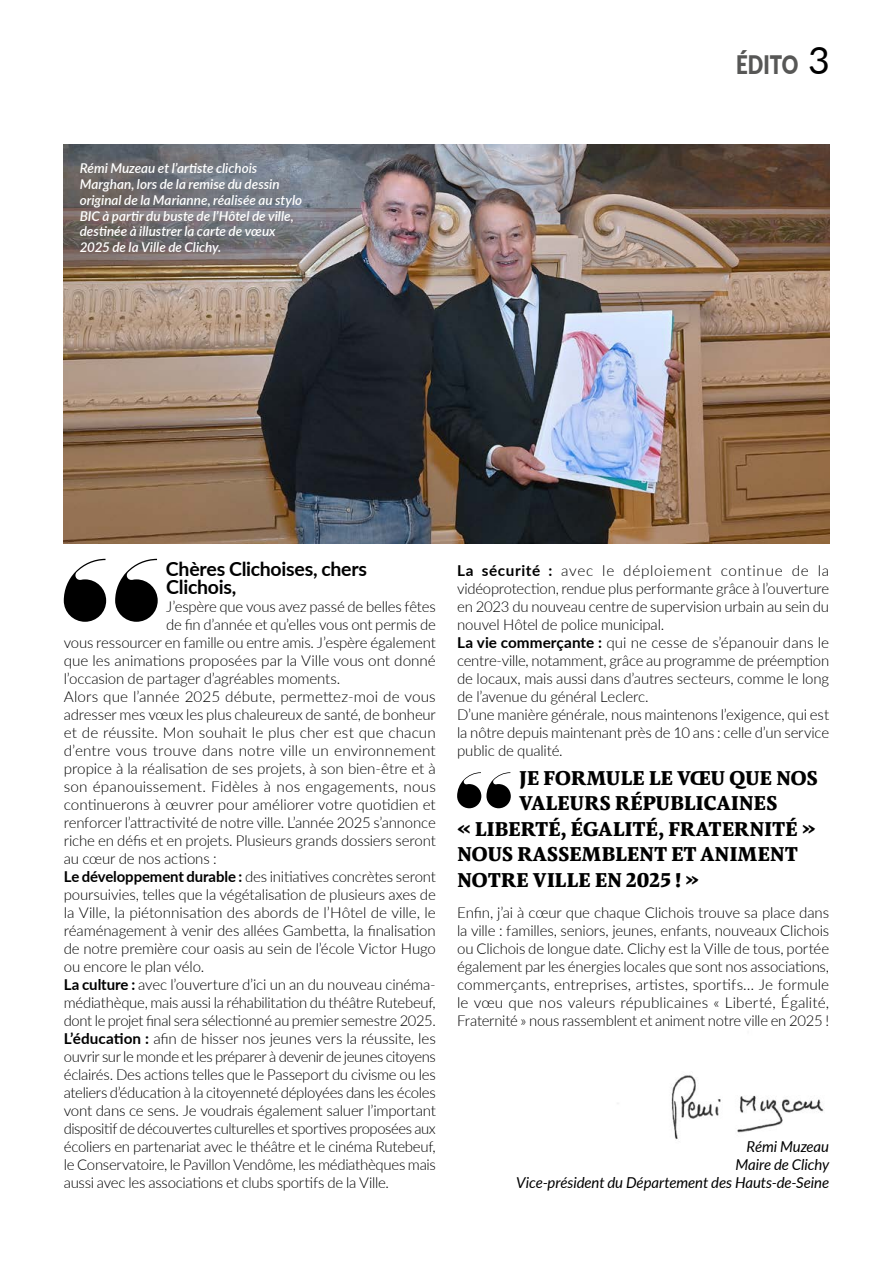
<style>
.page{position:relative;width:893px;height:1263px;background:#fff}
.page>*{position:absolute;margin:0;border:0;box-sizing:border-box;transform-origin:0 0}
.t1{font:900 25.5px "Lato";color:#575756;scale:.8 1}
.t2{font:800 21px "Pensum Pro";letter-spacing:-.01em;color:#000}
.t3{font:700 19.5px/18px "Lato";letter-spacing:-.015em;color:#000}
.t4{font:300 15px/18px "Lato";letter-spacing:-.01em;color:#000}
.t5{font:300 15px "Lato";letter-spacing:-.03em;color:#000}
.t6{font:300 15px "Lato";letter-spacing:.01em;color:#000}
.t7{font:italic 15px/18px "Lato";letter-spacing:-.005em;color:#000;text-align:right}
.t8{font:italic 600 13.5px/15.8px "Lato";color:#fff}
.s1{font-weight:400;font-size:37.5px;color:#000}
.s2{font-weight:700}
</style>
<div class="page">
<img style="left:617px;top:1075px;width:207px;height:65px">
<img style="left:64px;top:144px;width:765px;height:399px">
<svg style="left:64px;top:559px;width:94px;height:63px"></svg>
<svg style="left:457px;top:772px;width:54px;height:36px"></svg>
<p class="t8" style="left:80px;top:160px;width:224px">Rémi Muzeau et l’artiste clichois Marghan, lors de la remise du dessin original de la Marianne, réalisée au stylo BIC à partir du buste de l’Hôtel de ville, destinée à illustrer la carte de vœux 2025 de la Ville de Clichy.</p>
<h1 class="t1" style="left:736px;top:46px;width:118px">ÉDITO <span class="s1">3</span></h1>
<h3 class="t3" style="left:166px;top:559px;width:203px">Chères Clichoises, chers<br>Clichois,</h3>
<p class="t4" style="left:166px;top:597px;width:271px">J’espère que vous avez passé de belles fêtes</p>
<p class="t4" style="left:166px;top:615px;width:271px">de fin d’année et qu’elles vous ont permis de</p>
<p class="t4" style="left:64px;top:633px;width:374px">vous ressourcer en famille ou entre amis. J’espère également</p>
<p class="t4" style="left:64px;top:651px;width:374px">que les animations proposées par la Ville vous ont donné</p>
<p class="t4" style="left:64px;top:669px;width:278px">l’occasion de partager d’agréables moments.</p>
<p class="t4" style="left:64px;top:687px;width:374px">Alors que l’année 2025 débute, permettez-moi de vous</p>
<p class="t4" style="left:64px;top:705px;width:374px">adresser mes vœux les plus chaleureux de santé, de bonheur</p>
<p class="t4" style="left:64px;top:723px;width:374px">et de réussite. Mon souhait le plus cher est que chacun</p>
<p class="t6" style="left:64px;top:740px;width:374px">d’entre vous trouve dans notre ville un environnement</p>
<p class="t4" style="left:64px;top:759px;width:374px">propice à la réalisation de ses projets, à son bien-être et à</p>
<p class="t6" style="left:64px;top:776px;width:374px">son épanouissement. Fidèles à nos engagements, nous</p>
<p class="t4" style="left:64px;top:795px;width:374px">continuerons à œuvrer pour améliorer votre quotidien et</p>
<p class="t4" style="left:64px;top:813px;width:374px">renforcer l’attractivité de notre ville. L’année 2025 s’annonce</p>
<p class="t4" style="left:64px;top:831px;width:374px">riche en défis et en projets. Plusieurs grands dossiers seront</p>
<p class="t4" style="left:64px;top:849px;width:154px">au cœur de nos actions :</p>
<p class="t4" style="left:64px;top:867px;width:374px"><span class="s2">Le développement durable :</span> des initiatives concrètes seront</p>
<p class="t4" style="left:64px;top:885px;width:374px">poursuivies, telles que la végétalisation de plusieurs axes de</p>
<p class="t4" style="left:64px;top:903px;width:374px">la Ville, la piétonnisation des abords de l’Hôtel de ville, le</p>
<p class="t4" style="left:64px;top:921px;width:374px">réaménagement à venir des allées Gambetta, la finalisation</p>
<p class="t4" style="left:64px;top:939px;width:374px">de notre première cour oasis au sein de l’école Victor Hugo</p>
<p class="t4" style="left:64px;top:957px;width:142px">ou encore le plan vélo.</p>
<p class="t4" style="left:64px;top:975px;width:374px"><span class="s2">La culture :</span> avec l’ouverture d’ici un an du nouveau cinéma-</p>
<p class="t4" style="left:64px;top:993px;width:374px">médiathèque, mais aussi la réhabilitation du théâtre Rutebeuf,</p>
<p class="t4" style="left:64px;top:1011px;width:374px">dont le projet final sera sélectionné au premier semestre 2025.</p>
<p class="t4" style="left:64px;top:1029px;width:374px"><span class="s2">L’éducation :</span> afin de hisser nos jeunes vers la réussite, les</p>
<p class="t5" style="left:64px;top:1046px;width:374px">ouvrir sur le monde et les préparer à devenir de jeunes citoyens</p>
<p class="t4" style="left:64px;top:1065px;width:374px">éclairés. Des actions telles que le Passeport du civisme ou les</p>
<p class="t4" style="left:64px;top:1083px;width:374px">ateliers d’éducation à la citoyenneté déployées dans les écoles</p>
<p class="t4" style="left:64px;top:1101px;width:374px">vont dans ce sens. Je voudrais également saluer l’important</p>
<p class="t5" style="left:64px;top:1118px;width:374px">dispositif de découvertes culturelles et sportives proposées aux</p>
<p class="t4" style="left:64px;top:1137px;width:374px">écoliers en partenariat avec le théâtre et le cinéma Rutebeuf,</p>
<p class="t4" style="left:64px;top:1155px;width:374px">le Conservatoire, le Pavillon Vendôme, les médiathèques mais</p>
<p class="t4" style="left:64px;top:1173px;width:327px">aussi avec les associations et clubs sportifs de la Ville.</p>
<p class="t4" style="left:457px;top:561px;width:374px"><span class="s2">La sécurité :</span> avec le déploiement continue de la vidéoprotection, rendue plus performante grâce à l’ouverture en 2023 du nouveau centre de supervision urbain au sein du nouvel Hôtel de police municipal.<br><span class="s2">La vie commerçante :</span> qui ne cesse de s’épanouir dans le centre-ville, notamment, grâce au programme de préemption de locaux, mais aussi dans d’autres secteurs, comme le long de l’avenue du général Leclerc.<br>D’une manière générale, nous maintenons l’exigence, qui est la nôtre depuis maintenant près de 10 ans : celle d’un service public de qualité.</p>
<h2 class="t2" style="left:519px;top:763px;width:301px">JE FORMULE LE VŒU QUE NOS</h2>
<h2 class="t2" style="left:519px;top:788px;width:260px">VALEURS RÉPUBLICAINES</h2>
<h2 class="t2" style="left:457px;top:814px;width:360px">« LIBERTÉ, ÉGALITÉ, FRATERNITÉ »</h2>
<h2 class="t2" style="left:457px;top:839px;width:342px">NOUS RASSEMBLENT ET ANIMENT</h2>
<h2 class="t2" style="left:457px;top:865px;width:244px">NOTRE VILLE EN 2025 ! »</h2>
<p class="t4" style="left:457px;top:903px;width:374px;text-align:justify">Enfin, j’ai à cœur que chaque Clichois trouve sa place dans la ville : familles, seniors, jeunes, enfants, nouveaux Clichois ou Clichois de longue date. Clichy est la Ville de tous, portée également par les énergies locales que sont nos associations, commerçants, entreprises, artistes, sportifs… Je formule le vœu que nos valeurs républicaines « Liberté, Égalité, Fraternité » nous rassemblent et animent notre ville en 2025 !</p>
<p class="t7" style="left:516px;top:1137px;width:314px">Rémi Muzeau<br>Maire de Clichy<br>Vice-président du Département des Hauts-de-Seine</p>
</div>
